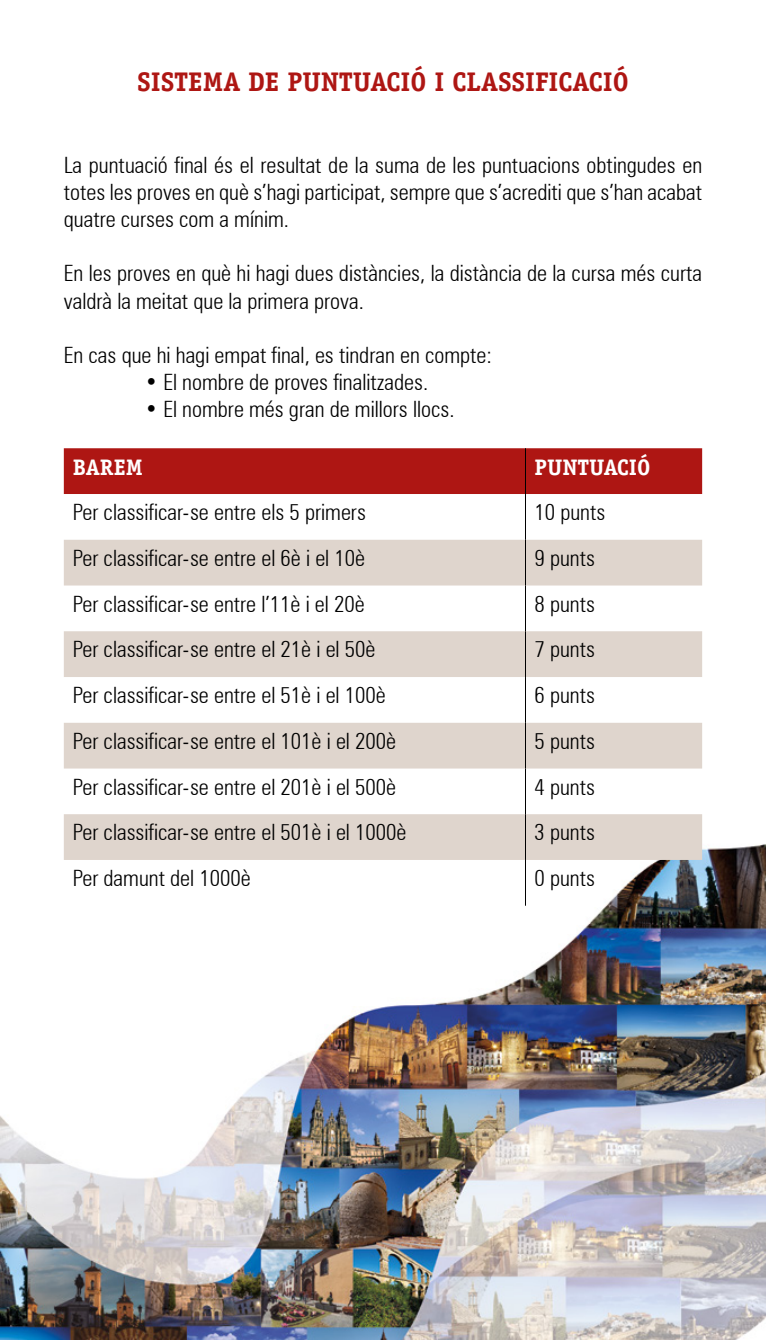
<style>
.page{position:relative;width:766px;height:1340px;background:#fff}
.page>*{position:absolute;margin:0;border:0;box-sizing:border-box;transform-origin:0 0}
.t1{font:700 27px "AT Officina Serif";color:#ae1613}
.t2{font:300 condensed 22.5px/27px "Zurich BT";color:#000;text-align:justify}
.t3{font:700 22.5px "AT Officina Serif";color:#fff}
</style>
<div class="page">
<img style="left:0;top:844px;width:765px;height:495px">
<div style="left:64px;top:448px;width:638px;height:46px;background:#ae1613"></div>
<svg style="left:64px;top:540px;width:638px;height:320px;fill:#dfd5cd"></svg>
<hr style="left:525px;top:448px;width:1px;height:46px;background:#000">
<hr style="left:525px;top:494px;width:1px;height:46px;background:#000">
<hr style="left:525px;top:540px;width:1px;height:45px;background:#000">
<hr style="left:525px;top:585px;width:1px;height:46px;background:#000">
<hr style="left:525px;top:631px;width:1px;height:46px;background:#000">
<hr style="left:525px;top:677px;width:1px;height:45px;background:#000">
<hr style="left:525px;top:722px;width:1px;height:46px;background:#000">
<hr style="left:525px;top:768px;width:1px;height:46px;background:#000">
<hr style="left:525px;top:860px;width:1px;height:45px;background:#000">
<hr style="left:525px;top:814px;width:1px;height:46px;background:#000">
<p class="t1" style="left:137px;top:65px;width:493px">SISTEMA DE PUNTUACIÓ I CLASSIFICACIÓ</p>
<p class="t2" style="left:64px;top:152px;width:639px">La puntuació final és el resultat de la suma de les puntuacions obtingudes en totes les proves en què s’hagi participat, sempre que s’acrediti que s’han acabat quatre curses com a mínim.</p>
<p class="t2" style="left:64px;top:260px;width:639px">En les proves en què hi hagi dues distàncies, la distància de la cursa més curta valdrà la meitat que la primera prova.</p>
<p class="t2" style="left:64px;top:341px;width:429px">En cas que hi hagi empat final, es tindran en compte:</p>
<p class="t2" style="left:145px;top:368px;width:285px">• El nombre de proves finalitzades.</p>
<p class="t2" style="left:145px;top:395px;width:311px">• El nombre més gran de millors llocs.</p>
<p class="t3" style="left:73px;top:453px;width:71px">BAREM</p>
<p class="t3" style="left:534px;top:453px;width:117px">PUNTUACIÓ</p>
<p class="t2" style="left:73px;top:498px;width:294px">Per classificar-se entre els 5 primers</p>
<p class="t2" style="left:534px;top:498px;width:72px">10 punts</p>
<p class="t2" style="left:73px;top:544px;width:294px">Per classificar-se entre el 6è i el 10è</p>
<p class="t2" style="left:534px;top:544px;width:62px">9 punts</p>
<p class="t2" style="left:73px;top:590px;width:293px">Per classificar-se entre l’11è i el 20è</p>
<p class="t2" style="left:534px;top:590px;width:62px">8 punts</p>
<p class="t2" style="left:73px;top:635px;width:304px">Per classificar-se entre el 21è i el 50è</p>
<p class="t2" style="left:534px;top:635px;width:62px">7 punts</p>
<p class="t2" style="left:73px;top:681px;width:314px">Per classificar-se entre el 51è i el 100è</p>
<p class="t2" style="left:534px;top:681px;width:62px">6 punts</p>
<p class="t2" style="left:73px;top:727px;width:325px">Per classificar-se entre el 101è i el 200è</p>
<p class="t2" style="left:534px;top:727px;width:62px">5 punts</p>
<p class="t2" style="left:73px;top:773px;width:325px">Per classificar-se entre el 201è i el 500è</p>
<p class="t2" style="left:534px;top:773px;width:62px">4 punts</p>
<p class="t2" style="left:73px;top:818px;width:335px">Per classificar-se entre el 501è i el 1000è</p>
<p class="t2" style="left:534px;top:818px;width:62px">3 punts</p>
<p class="t2" style="left:73px;top:864px;width:179px">Per damunt del 1000è</p>
<p class="t2" style="left:534px;top:864px;width:62px">0 punts</p>
</div>
